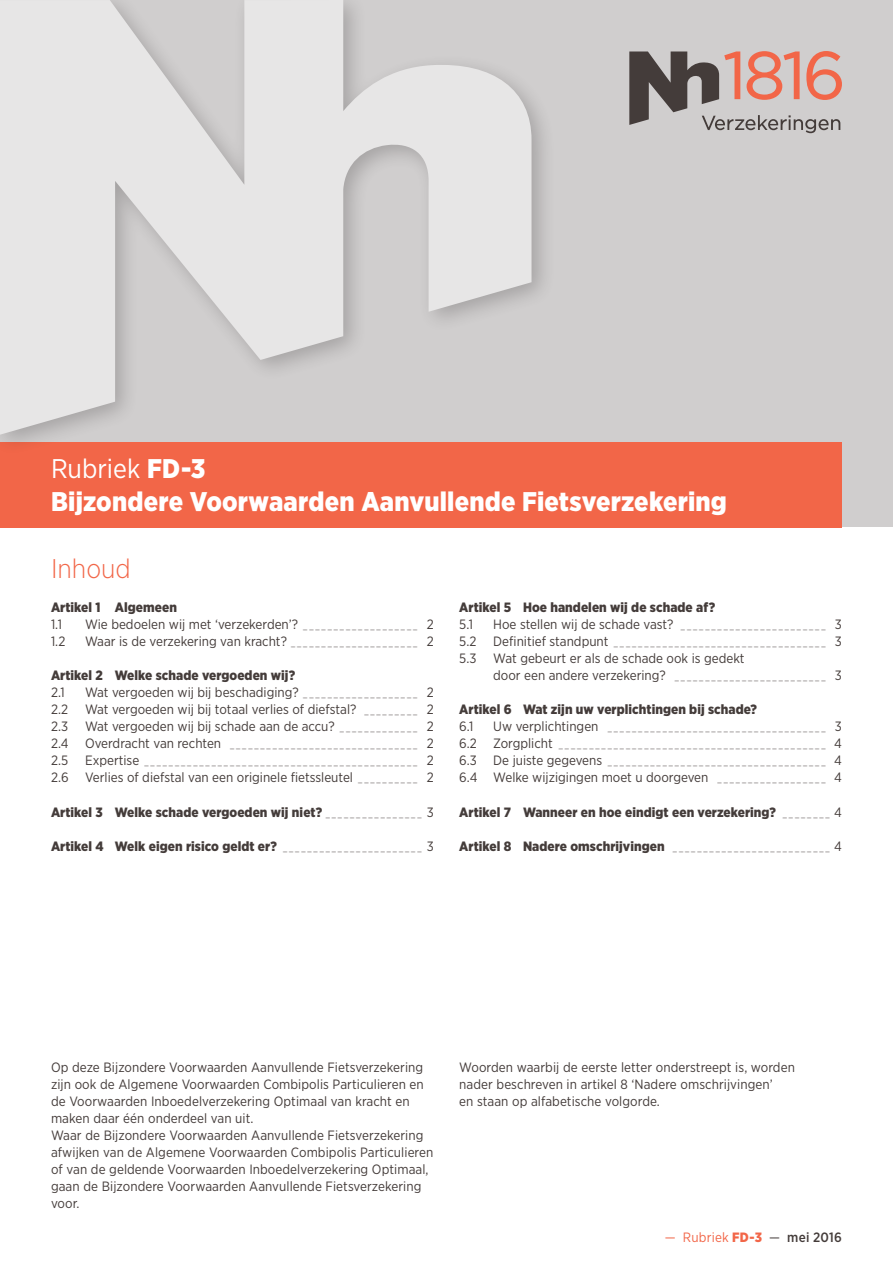
<style>
.page{position:relative;width:893px;height:1263px;background:#fff}
.page>*{position:absolute;margin:0;border:0;box-sizing:border-box;transform-origin:0 0}
.t1{font:900 27px/33px "Gotham Narrow";letter-spacing:.01em;color:#fff}
.t2{font:300 27px "Gotham Narrow";color:#f26648}
.t3{font:13.5px/17px "Gotham Narrow";letter-spacing:.005em;color:#443c3a}
.t4{font:900 13.5px "Gotham Narrow";letter-spacing:.005em;color:#443c3a}
.t5{font:13.5px "Gotham Narrow";letter-spacing:.015em;color:#f26648}
.t6{font:7.5px "Gotham Narrow";color:#443c3a}
.s1{font-weight:400}
.s2{font-size:7.5px}
.s3{font-size:13.5px}
.s4{font-weight:400;font-size:7.5px}
.s5{font-weight:900}
.s6{color:#443c3a}
.s7{font-weight:500;color:#443c3a}
</style>
<div class="page">
<div style="left:0;top:0;width:893px;height:527px;background:#d0cece"></div>
<div style="left:0;top:442px;width:842px;height:85px;background:#f26648"></div>
<div style="left:0;top:0;width:556px;height:458px;background:#231f20;opacity:.5"></div>
<svg style="left:0;top:0;width:531px;height:435px;fill:#e7e6e6"></svg>
<svg style="left:629px;top:51px;width:213px;height:82px"></svg>
<h1 class="t1" style="left:51px;top:451px;width:677px"><span class="s1">Rubriek</span> FD-3<br>Bijzondere Voorwaarden Aanvullende Fietsverzekering</h1>
<h1 class="t2" style="left:51px;top:552px;width:81px">Inhoud</h1>
<p class="t4" style="left:51px;top:599px;width:127px">Artikel 1 Algemeen</p>
<p class="t3" style="left:51px;top:616px;width:13px">1.1</p>
<p class="t3" style="left:85px;top:616px;width:350px">Wie bedoelen wij met ‘verzekerden’? <span class="s2">_ _ _ _ _ _ _ _ _ _ _ _ _ _ _ _ _ _ _</span> 2</p>
<p class="t3" style="left:51px;top:633px;width:16px">1.2</p>
<p class="t3" style="left:85px;top:633px;width:350px">Waar is de verzekering van kracht? <span class="s2">_ _ _ _ _ _ _ _ _ _ _ _ _ _ _ _ _ _ _ _ _</span> 2</p>
<p class="t4" style="left:51px;top:667px;width:246px">Artikel 2 Welke schade vergoeden wij?</p>
<p class="t3" style="left:51px;top:684px;width:15px">2.1</p>
<p class="t3" style="left:85px;top:684px;width:350px">Wat vergoeden wij bij beschadiging? <span class="s2">_ _ _ _ _ _ _ _ _ _ _ _ _ _ _ _ _ _ _</span> 2</p>
<p class="t3" style="left:51px;top:701px;width:19px">2.2</p>
<p class="t3" style="left:85px;top:701px;width:350px">Wat vergoeden wij bij totaal verlies of diefstal? <span class="s2">_ _ _ _ _ _ _ _ _</span> 2</p>
<p class="t3" style="left:51px;top:718px;width:19px">2.3</p>
<p class="t3" style="left:85px;top:718px;width:350px">Wat vergoeden wij bij schade aan de accu? <span class="s2">_ _ _ _ _ _ _ _ _ _ _ _ _</span> 2</p>
<p class="t6" style="left:51px;top:741px;width:384px"><span class="s3">2.4 Overdracht van rechten</span> _ _ _ _ _ _ _ _ _ _ _ _ _ _ _ _ _ _ _ _ _ _ _ _ _ _ _ _ _ _ _ <span class="s3">2</span></p>
<p class="t3" style="left:51px;top:752px;width:19px">2.5</p>
<p class="t6" style="left:85px;top:758px;width:350px"><span class="s3">Expertise</span> _ _ _ _ _ _ _ _ _ _ _ _ _ _ _ _ _ _ _ _ _ _ _ _ _ _ _ _ _ _ _ _ _ _ _ _ _ _ _ _ _ _ _ _ _ <span class="s3">2</span></p>
<p class="t3" style="left:51px;top:769px;width:384px">2.6 Verlies of diefstal van een originele fietssleutel <span class="s2">_ _ _ _ _ _ _ _ _ _</span> 2</p>
<p class="t4" style="left:51px;top:803px;width:384px">Artikel 3 Welke schade vergoeden wij niet? <span class="s4">_ _ _ _ _ _ _ _ _ _ _ _ _ _ _ _</span> <span class="s1">3</span></p>
<p class="t4" style="left:51px;top:837px;width:384px">Artikel 4 Welk eigen risico geldt er? <span class="s4">_ _ _ _ _ _ _ _ _ _ _ _ _ _ _ _ _ _ _ _ _ _</span> <span class="s1">3</span></p>
<p class="t4" style="left:459px;top:599px;width:257px">Artikel 5 Hoe handelen wij de schade af?</p>
<p class="t3" style="left:459px;top:616px;width:15px">5.1</p>
<p class="t3" style="left:493px;top:616px;width:350px">Hoe stellen wij de schade vast? <span class="s2">_ _ _ _ _ _ _ _ _ _ _ _ _ _ _ _ _ _ _ _ _ _ _ _</span> 3</p>
<p class="t6" style="left:459px;top:639px;width:384px"><span class="s3">5.2 Definitief standpunt</span> _ _ _ _ _ _ _ _ _ _ _ _ _ _ _ _ _ _ _ _ _ _ _ _ _ _ _ _ _ _ _ _ _ _ _ <span class="s3">3</span></p>
<p class="t3" style="left:493px;top:650px;width:350px;text-indent:-34px">5.3 Wat gebeurt er als de schade ook is gedekt<br>door een andere verzekering? <span class="s2">_ _ _ _ _ _ _ _ _ _ _ _ _ _ _ _ _ _ _ _ _ _ _ _ _</span> 3</p>
<p class="t4" style="left:459px;top:701px;width:299px">Artikel 6 Wat zijn uw verplichtingen bij schade?</p>
<p class="t3" style="left:459px;top:718px;width:16px">6.1</p>
<p class="t6" style="left:493px;top:724px;width:350px"><span class="s3">Uw verplichtingen</span> _ _ _ _ _ _ _ _ _ _ _ _ _ _ _ _ _ _ _ _ _ _ _ _ _ _ _ _ _ _ _ _ _ _ _ _ <span class="s3">3</span></p>
<p class="t6" style="left:459px;top:741px;width:384px"><span class="s3">6.2 Zorgplicht</span> _ _ _ _ _ _ _ _ _ _ _ _ _ _ _ _ _ _ _ _ _ _ _ _ _ _ _ _ _ _ _ _ _ _ _ _ _ _ _ _ _ _ _ _ <span class="s3">4</span></p>
<p class="t6" style="left:459px;top:758px;width:384px"><span class="s3">6.3 De juiste gegevens</span> _ _ _ _ _ _ _ _ _ _ _ _ _ _ _ _ _ _ _ _ _ _ _ _ _ _ _ _ _ _ _ _ _ _ _ _ <span class="s3">4</span></p>
<p class="t3" style="left:459px;top:769px;width:384px">6.4 Welke wijzigingen moet u doorgeven <span class="s2">_ _ _ _ _ _ _ _ _ _ _ _ _ _ _ _ _ _</span> 4</p>
<p class="t4" style="left:459px;top:803px;width:384px">Artikel 7 Wanneer en hoe eindigt een verzekering? <span class="s4">_ _ _ _ _ _ _</span> <span class="s1">4</span></p>
<p class="t4" style="left:459px;top:837px;width:384px">Artikel 8 Nadere omschrijvingen <span class="s4">_ _ _ _ _ _ _ _ _ _ _ _ _ _ _ _ _ _ _ _ _ _ _ _ _</span> <span class="s1">4</span></p>
<p class="t3" style="left:51px;top:1058px;width:384px">Op deze Bijzondere Voorwaarden Aanvullende Fietsverzekering zijn ook de Algemene Voorwaarden Combipolis Particulieren en de Voorwaarden Inboedelverzekering Optimaal van kracht en maken daar één onderdeel van uit.<br>Waar de Bijzondere Voorwaarden Aanvullende Fietsverzekering afwijken van de Algemene Voorwaarden Combipolis Particulieren of van de geldende Voorwaarden Inboedelverzekering Optimaal, gaan de Bijzondere Voorwaarden Aanvullende Fietsverzekering voor.</p>
<p class="t3" style="left:459px;top:1058px;width:337px">Woorden waarbij de eerste letter onderstreept is, worden nader beschreven in artikel 8 ‘Nadere omschrijvingen’<br>en staan op alfabetische volgorde.</p>
<p class="t5" style="left:665px;top:1228px;width:179px">— Rubriek <span class="s5">FD-3</span> <span class="s6">—</span> <span class="s7">mei 2016</span></p>
</div>
